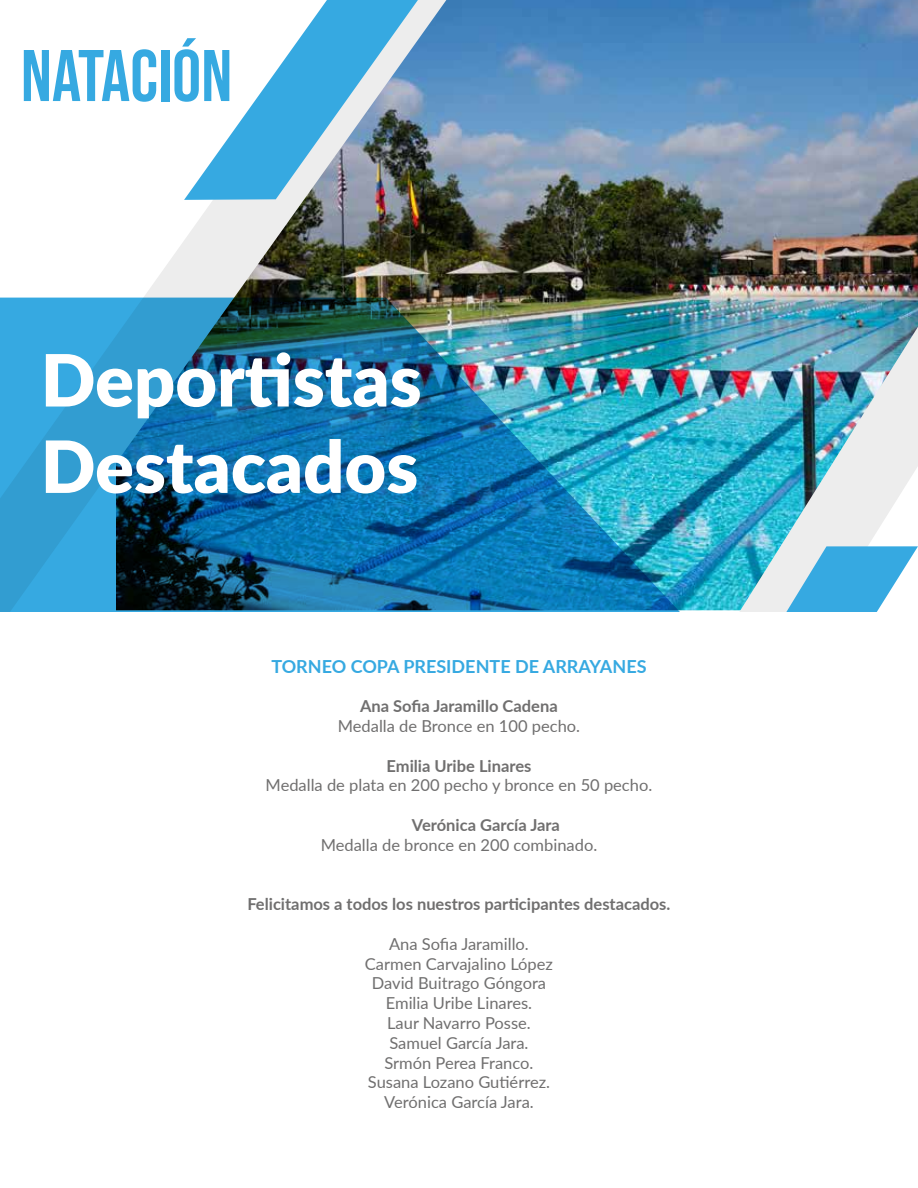
<style>
.page{position:relative;width:918px;height:1188px;background:#fff}
.page>*{position:absolute;margin:0;border:0;box-sizing:border-box;transform-origin:0 0}
.t1{font:72.9px "Bebas Neue";color:#36a9e1}
.t2{font:900 72px/86.4px "Lato";color:#fff}
.t3{font:700 18px "Lato";color:#36a9e1}
.t4{font:16.5px/19.8px "Lato";color:#706f6f;text-align:center}
.t5{font:700 16.5px "Lato";color:#706f6f}
</style>
<div class="page">
<img style="left:446px;top:0;width:472px;height:610px">
<img style="left:739px;top:327px;width:179px;height:285px">
<svg style="left:0;top:0;width:446px;height:298px"></svg>
<svg style="left:184px;top:0;width:234px;height:200px"></svg>
<svg style="left:786px;top:546px;width:132px;height:66px;background:#72c1e7"></svg>
<img style="left:0;top:298px;width:680px;height:314px">
<h1 class="t1" style="left:21px;top:35px;width:213px">NATACIÓN</h1>
<h2 class="t2" style="left:41px;top:334px;width:382px">Deportistas<br>Destacados</h2>
<p class="t3" style="left:271px;top:653px;width:377px">TORNEO COPA PRESIDENTE DE ARRAYANES</p>
<p class="t5" style="left:360px;top:694px;width:199px">Ana Sofia Jaramillo Cadena</p>
<p class="t4" style="left:338px;top:715px;width:244px">Medalla de Bronce en 100 pecho.</p>
<p class="t5" style="left:387px;top:753px;width:146px">Emilia Uribe Linares</p>
<p class="t4" style="left:266px;top:775px;width:388px">Medalla de plata en 200 pecho y bronce en 50 pecho.</p>
<p class="t5" style="left:412px;top:813px;width:150px">Verónica García Jara</p>
<p class="t4" style="left:321px;top:834px;width:278px">Medalla de bronce en 200 combinado.</p>
<p class="t5" style="left:247px;top:892px;width:425px">Felicitamos a todos los nuestros participantes destacados.</p>
<p class="t4" style="left:365px;top:933px;width:190px">Ana Sofia Jaramillo.<br>Carmen Carvajalino López<br>David Buitrago Góngora<br>Emilia Uribe Linares.<br>Laur Navarro Posse.<br>Samuel García Jara.<br>Srmón Perea Franco.<br>Susana Lozano Gutiérrez.<br>Verónica García Jara.</p>
</div>
